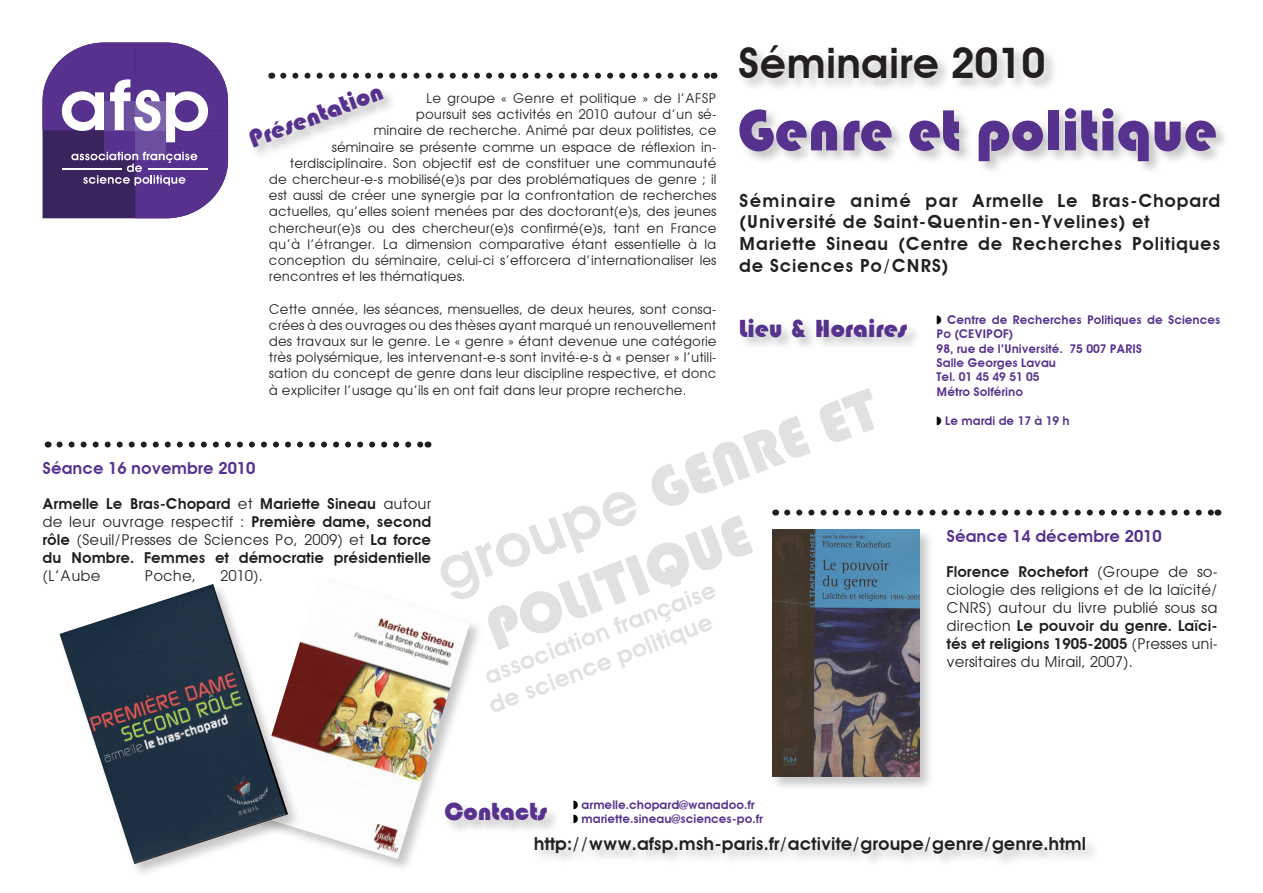
<style>
.page{position:relative;width:1263px;height:893px;background:#fff}
.page>*{position:absolute;margin:0;border:0;box-sizing:border-box;transform-origin:0 0}
.t1{font:60px/72px "Bauhaus 93";color:#e0e1e3}
.t2{font:60px "Bauhaus 93";color:#56318d}
.t3{font:600 42px "Avant Garde";color:#231f20}
.t4{font:25.5px "Bauhaus 93";color:#56318d}
.t5{font:600 24px "Avant Garde";color:#e0e1e3}
.t6{font:600 18px/21.6px "Avant Garde";letter-spacing:.04em;color:#231f20}
.t7{font:600 18px "Avant Garde";color:#231f20}
.t8{font:600 16.5px "Avant Garde";color:#56318d}
.t9{font:15px/18px "Avant Garde";color:#231f20;text-align:justify}
.t10{font:600 15px/18px "Avant Garde";color:#231f20;text-align:justify}
.t11{font:13.5px/16.2px "Avant Garde";color:#231f20;text-align:justify}
.t12{font:600 12px/14.4px "Avant Garde";color:#56318d}
.s1{font-family:"Avant Garde";font-weight:600}
.s2{font-weight:400}
.s3{font-weight:600}
</style>
<div class="page">
<svg style="left:43px;top:43px;width:185px;height:175px"></svg>
<svg style="left:283px;top:73px;width:424px;height:6px"></svg>
<div style="left:737px;top:44px;width:492px;height:131px;background:#231f20;opacity:.25"></div>
<div style="left:533px;top:835px;width:566px;height:32px;background:#231f20;opacity:.25"></div>
<svg style="left:787px;top:510px;width:424px;height:6px"></svg>
<div style="left:770px;top:528px;width:164px;height:263px;background:#231f20;opacity:.25"></div>
<img style="left:772px;top:530px;width:147px;height:247px">
<div style="left:248px;top:86px;width:149px;height:75px;background:#231f20;opacity:.25"></div>
<div style="left:738px;top:317px;width:183px;height:34px;background:#231f20;opacity:.25"></div>
<svg style="left:60px;top:441px;width:368px;height:6px"></svg>
<div style="left:246px;top:575px;width:237px;height:296px;background:#231f20;opacity:.25"></div>
<img style="left:248px;top:577px;width:222px;height:282px">
<div style="left:443px;top:801px;width:118px;height:34px;background:#231f20;opacity:.25"></div>
<div style="left:58px;top:582px;width:243px;height:295px;background:#231f20;opacity:.25"></div>
<img style="left:60px;top:584px;width:228px;height:280px">
<p class="t3" style="left:738px;top:38px;width:309px">Séminaire 2010</p>
<p class="t2" style="left:738px;top:96px;width:481px">Genre et politique</p>
<p class="t6" style="left:739px;top:190px;width:483px">Séminaire animé par Armelle Le Bras-Chopard (Université de Saint-Quentin-en-Yvelines) et</p>
<p class="t6" style="left:739px;top:233px;width:483px">Mariette Sineau (Centre de Recherches Politiques de Sciences Po/CNRS)</p>
<p class="t4" style="left:245px;top:127px;width:143px;rotate:-21deg">Présentation</p>
<p class="t11" style="left:426px;top:90px;width:292px">Le groupe « Genre et politique » de l’AFSP</p>
<p class="t11" style="left:416px;top:106px;width:302px">poursuit ses activités en 2010 autour d’un sé-</p>
<p class="t11" style="left:374px;top:122px;width:344px">minaire de recherche. Animé par deux politistes, ce</p>
<p class="t11" style="left:332px;top:139px;width:386px">séminaire se présente comme un espace de réflexion in-</p>
<p class="t11" style="left:290px;top:155px;width:428px">terdisciplinaire. Son objectif est de constituer une communauté</p>
<p class="t11" style="left:269px;top:171px;width:449px">de chercheur-e-s mobilisé(e)s par des problématiques de genre ; il</p>
<p class="t11" style="left:269px;top:187px;width:449px">est aussi de créer une synergie par la confrontation de recherches</p>
<p class="t11" style="left:269px;top:203px;width:449px">actuelles, qu’elles soient menées par des doctorant(e)s, des jeunes</p>
<p class="t11" style="left:269px;top:220px;width:449px">chercheur(e)s ou des chercheur(e)s confirmé(e)s, tant en France</p>
<p class="t11" style="left:269px;top:236px;width:449px">qu’à l’étranger. La dimension comparative étant essentielle à la</p>
<p class="t11" style="left:269px;top:252px;width:449px">conception du séminaire, celui-ci s’efforcera d’internationaliser les</p>
<p class="t11" style="left:269px;top:268px;width:198px">rencontres et les thématiques.</p>
<p class="t11" style="left:269px;top:301px;width:449px">Cette année, les séances, mensuelles, de deux heures, sont consa&shy;crées à des ouvrages ou des thèses ayant marqué un renouvellement des travaux sur le genre. Le « genre » étant devenue une catégorie très polysémique, les intervenant-e-s sont invité-e-s à « penser » l’utili&shy;sation du concept de genre dans leur discipline respective, et donc à expliciter l’usage qu’ils en ont fait dans leur propre recherche.</p>
<p class="t4" style="left:739px;top:314px;width:170px">Lieu &amp; Horaires</p>
<p class="t12" style="left:936px;top:312px;width:285px;text-indent:11px">Centre de Recherches Politiques de Sciences<br>Po (CEVIPOF)</p>
<p class="t12" style="left:936px;top:341px;width:207px">98, rue de l’Université. 75 007 PARIS</p>
<p class="t12" style="left:936px;top:356px;width:121px">Salle Georges Lavau</p>
<p class="t12" style="left:936px;top:370px;width:104px">Tel. 01 45 49 51 05</p>
<p class="t12" style="left:936px;top:384px;width:88px">Métro Solférino</p>
<p class="t12" style="left:945px;top:413px;width:126px">Le mardi de 17 à 19 h</p>
<p class="t1" style="left:450px;top:532px;width:445px;text-indent:-25px;rotate:-21deg"><span class="s1">groupe</span> GENRE ET<br>POLITIQUE</p>
<p class="t8" style="left:43px;top:459px;width:214px">Séance 16 novembre 2010</p>
<p class="t10" style="left:43px;top:494px;width:390px">Armelle Le Bras-Chopard <span class="s2">et</span> Mariette Sineau <span class="s2">autour de leur ouvrage respectif :</span> Première dame, second rôle <span class="s2">(Seuil/Presses de Sciences Po, 2009) et</span> La force du Nombre. Femmes et démocratie présidentielle <span class="s2">(L’Aube</span></p>
<p class="t8" style="left:946px;top:527px;width:217px">Séance 14 décembre 2010</p>
<p class="t9" style="left:946px;top:562px;width:273px"><span class="s3">Florence Rochefort</span> (Groupe de so&shy;ciologie des religions et de la laïcité/ CNRS) autour du livre publié sous sa direction <span class="s3">Le pouvoir du genre. Laïci&shy;tés et religions 1905-2005</span> (Presses uni&shy;versitaires du Mirail, 2007).</p>
<p class="t9" style="left:145px;top:566px;width:53px">Poche,</p>
<p class="t9" style="left:220px;top:566px;width:44px">2010).</p>
<p class="t5" style="left:480px;top:663px;width:248px;rotate:-21deg">association française</p>
<p class="t5" style="left:484px;top:693px;width:240px;rotate:-21deg">de science politique</p>
<p class="t4" style="left:444px;top:797px;width:104px">Contacts</p>
<p class="t12" style="left:582px;top:797px;width:175px">armelle.chopard@wanadoo.fr</p>
<p class="t12" style="left:582px;top:811px;width:183px">mariette.sineau@sciences-po.fr</p>
<p class="t7" style="left:534px;top:833px;width:554px">http://www.afsp.msh-paris.fr/activite/groupe/genre/genre.html</p>
</div>
